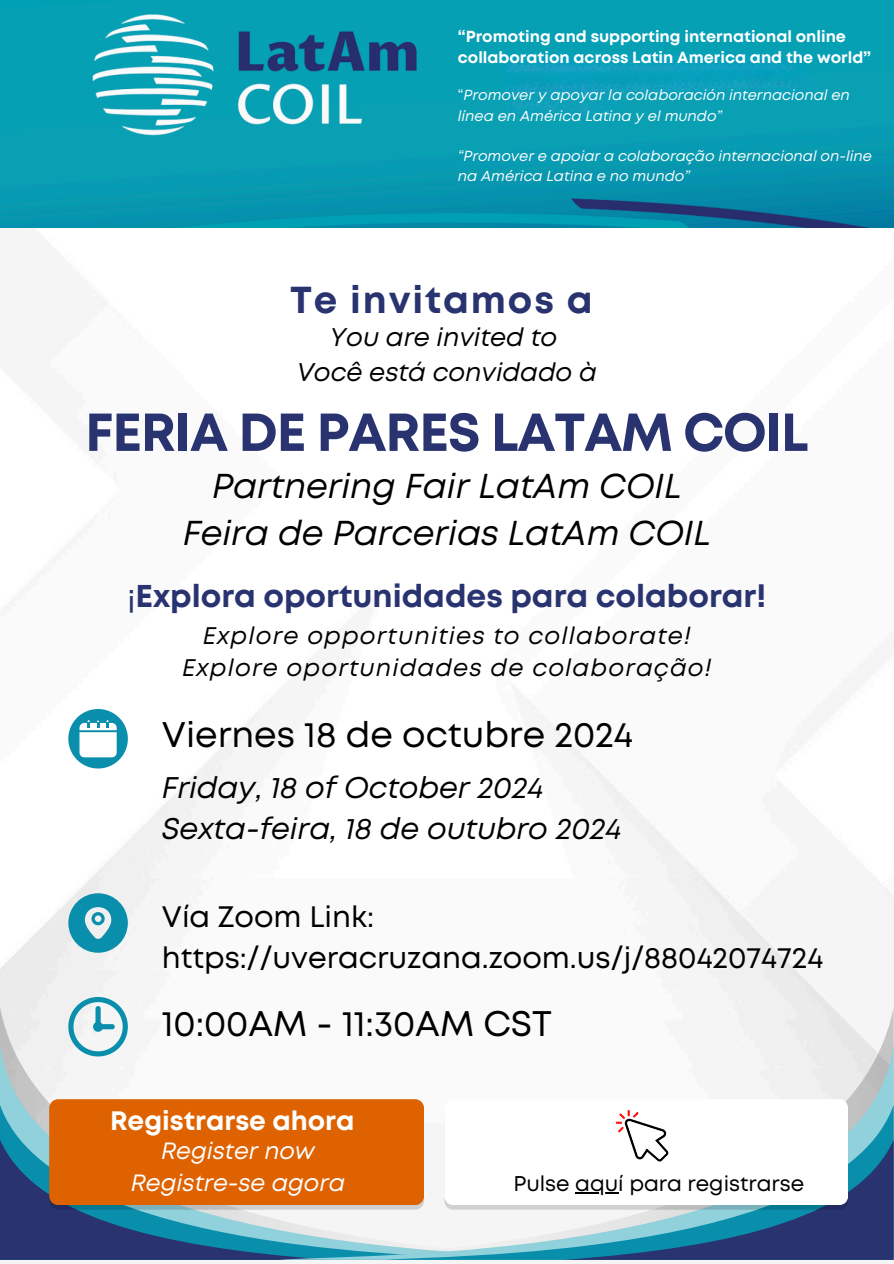
<style>
.page{position:relative;width:894px;height:1264px;background:#fff}
.page>*{position:absolute;margin:0;border:0;box-sizing:border-box;transform-origin:0 0}
.t1{font:700 53.25px "Mont";letter-spacing:-.025em;color:#293370}
.t2{font:700 37.5px "Mont";letter-spacing:.05em;color:#293370}
.t3{font:35.55px "Mont";color:#000}
.t4{font:italic 34.5px/47.2px "Mont";color:#000;text-align:center}
.t5{font:700 31.5px "Mont";color:#293370}
.t6{font:italic 29.85px/41.4px "Mont";color:#000}
.t7{font:29.55px/40.5px "Mont";color:#000}
.t8{font:700 26.55px "Mont";color:#fff}
.t9{font:italic 25.5px "Mont";color:#000}
.t10{font:italic 24px "Mont";letter-spacing:.05em;color:#000}
.t11{font:italic 23.55px "Mont";color:#fff}
.t12{font:21.3px "Mont";color:#000}
.t13{font:700 16.05px/21.3px "Mont";color:#fff}
.t14{font:italic 14.55px/20.2px "Mont";color:#fff}
.s1{font-style:normal}
.s2{font-weight:400}
</style>
<div class="page">
<img style="left:0;top:363px;width:893px;height:644px">
<img style="left:0;top:0;width:893px;height:228px">
<svg style="left:0;top:1007px;width:68px;height:35px;fill:#f0f0f0"></svg>
<svg style="left:0;top:1042px;width:279px;height:218px"></svg>
<svg style="left:0;top:1104px;width:50px;height:35px;background:#88c3cd"></svg>
<svg style="left:0;top:1139px;width:279px;height:120px;background:#386792"></svg>
<svg style="left:727px;top:1007px;width:166px;height:35px;fill:#f0f0f0"></svg>
<svg style="left:279px;top:1042px;width:614px;height:218px"></svg>
<svg style="left:385px;top:1104px;width:59px;height:155px;fill:#f5f5f5"></svg>
<svg style="left:68px;top:996px;width:60px;height:60px"></svg>
<svg style="left:68px;top:893px;width:60px;height:59px"></svg>
<svg style="left:68px;top:709px;width:60px;height:59px"></svg>
<svg style="left:49px;top:1099px;width:375px;height:110px"></svg>
<div style="left:49px;top:1099px;width:375px;height:106px;background:#df6200;border-radius:9px"></div>
<svg style="left:444px;top:1099px;width:449px;height:160px"></svg>
<hr style="left:575px;top:1192px;width:43px;height:1px;background:#000">
<h2 class="t13" style="left:457px;top:27px;width:414px">“Promoting and supporting international online collaboration across Latin America and the world”</h2>
<h5 class="t14" style="left:457px;top:86px;width:393px"><span class="s1">“</span>Promover y apoyar la colaboración internacional en línea en América Latina y el mundo”</h5>
<p class="t14" style="left:457px;top:147px;width:415px">“Promover e apoiar a colaboração internacional on-line na América Latina e no mundo”</p>
<h4 class="t2" style="left:290px;top:285px;width:304px">Te invitamos a</h4>
<h5 class="t9" style="left:329px;top:327px;width:229px">You are invited to</h5>
<p class="t9" style="left:296px;top:362px;width:301px">Você está convidado à</p>
<p class="t1" style="left:85px;top:412px;width:724px">FERIA DE PARES LATAM COIL</p>
<p class="t4" style="left:183px;top:465px;width:529px">Partnering Fair LatAm COIL<br>Feira de Parcerias LatAm COIL</p>
<p class="t5" style="left:127px;top:584px;width:640px"><span class="s2">¡</span>Explora oportunidades para colaborar!</p>
<h4 class="t10" style="left:203px;top:626px;width:489px">Explore opportunities to collaborate!</h4>
<h5 class="t10" style="left:182px;top:659px;width:531px">Explore oportunidades de colaboração!</h5>
<p class="t3" style="left:162px;top:721px;width:472px">Viernes 18 de octubre 2024</p>
<h3 class="t6" style="left:162px;top:768px;width:461px">Friday, 18 of October 2024<br>Sexta-feira, 18 de outubro 2024</h3>
<p class="t7" style="left:162px;top:898px;width:662px">Vía Zoom Link: https://uveracruzana.zoom.us/j/88042074724</p>
<p class="t3" style="left:162px;top:1009px;width:391px">10:00AM - 11:30AM CST</p>
<p class="t8" style="left:110px;top:1110px;width:246px">Registrarse ahora</p>
<p class="t11" style="left:161px;top:1141px;width:155px">Register now</p>
<h1 class="t11" style="left:131px;top:1174px;width:216px">Registre-se agora</h1>
<p class="t12" style="left:513px;top:1175px;width:292px">Pulse aquí para registrarse</p>
</div>
